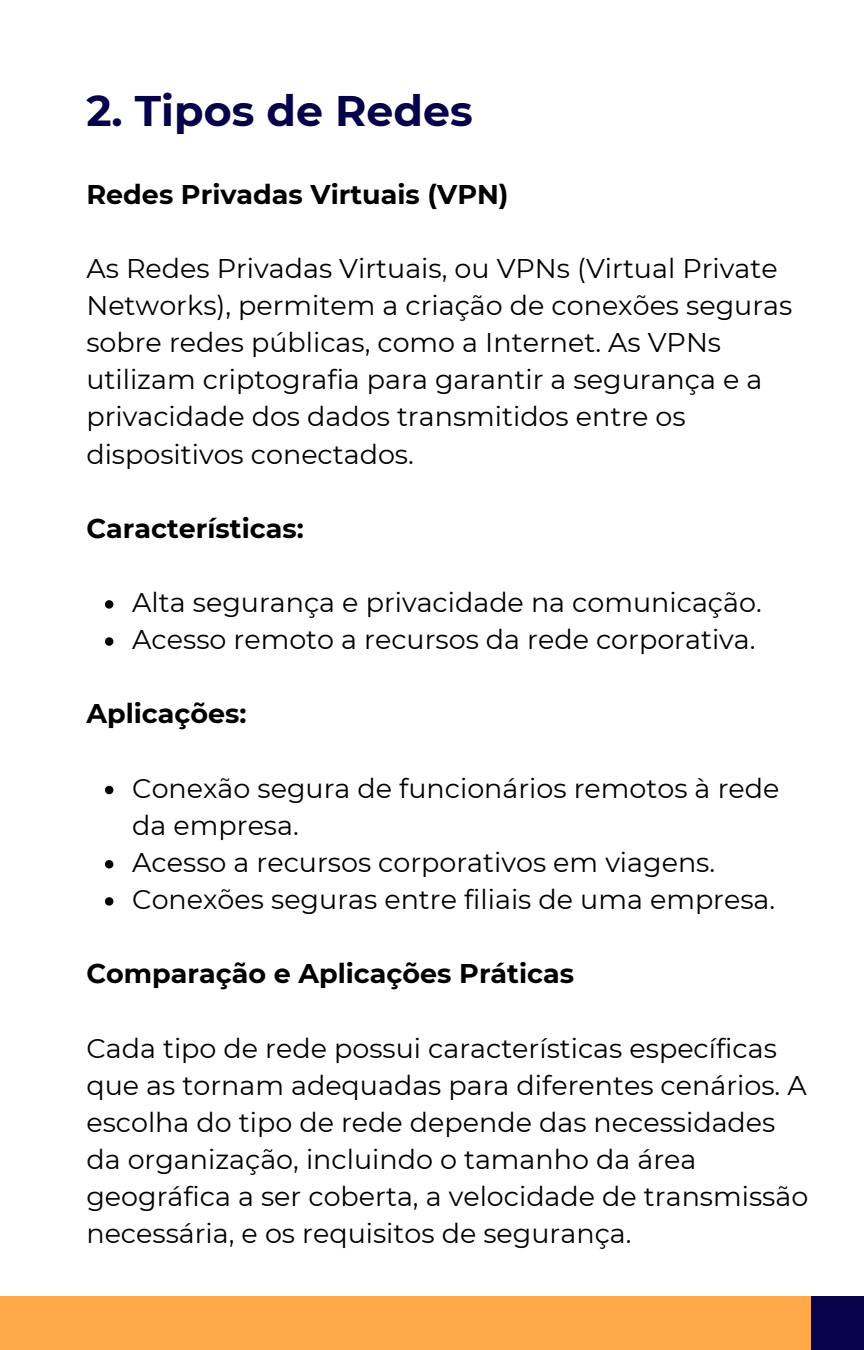
<style>
.page{position:relative;width:864px;height:1350px;background:#fff}
.page>*{position:absolute;margin:0;border:0;box-sizing:border-box;transform-origin:0 0}
.t1{font:700 42.75px "Montserrat";color:#06034b}
.t2{font:27px/37.1px "Montserrat";color:#000}
.t3{font:700 27px "Montserrat";color:#000}
</style>
<div class="page">
<div style="left:811px;top:1296px;width:53px;height:54px;background:#06034b"></div>
<div style="left:0;top:1296px;width:811px;height:54px;background:#ffa948"></div>
<svg style="left:105px;top:600px;width:8px;height:9px"></svg>
<svg style="left:105px;top:637px;width:8px;height:9px"></svg>
<svg style="left:105px;top:786px;width:8px;height:8px"></svg>
<svg style="left:105px;top:860px;width:8px;height:8px"></svg>
<svg style="left:105px;top:897px;width:8px;height:9px"></svg>
<h1 class="t1" style="left:86px;top:85px;width:388px">2. Tipos de Redes</h1>
<h2 class="t3" style="left:86px;top:177px;width:424px">Redes Privadas Virtuais (VPN)</h2>
<p class="t2" style="left:86px;top:250px;width:708px">As Redes Privadas Virtuais, ou VPNs (Virtual Private Networks), permitem a criação de conexões seguras sobre redes públicas, como a Internet. As VPNs utilizam criptografia para garantir a segurança e a privacidade dos dados transmitidos entre os dispositivos conectados.</p>
<h2 class="t3" style="left:86px;top:512px;width:219px">Características:</h2>
<p class="t2" style="left:132px;top:584px;width:631px">Alta segurança e privacidade na comunicação.</p>
<p class="t2" style="left:132px;top:621px;width:625px">Acesso remoto a recursos da rede corporativa.</p>
<h2 class="t3" style="left:86px;top:697px;width:162px">Aplicações:</h2>
<p class="t2" style="left:132px;top:769px;width:649px">Conexão segura de funcionários remotos à rede da empresa.</p>
<p class="t2" style="left:132px;top:844px;width:584px">Acesso a recursos corporativos em viagens.</p>
<p class="t2" style="left:132px;top:881px;width:645px">Conexões seguras entre filiais de uma empresa.</p>
<h2 class="t3" style="left:86px;top:957px;width:489px">Comparação e Aplicações Práticas</h2>
<p class="t2" style="left:86px;top:1029px;width:723px">Cada tipo de rede possui características específicas que as tornam adequadas para diferentes cenários. A escolha do tipo de rede depende das necessidades da organização, incluindo o tamanho da área geográfica a ser coberta, a velocidade de transmissão necessária, e os requisitos de segurança.</p>
</div>
